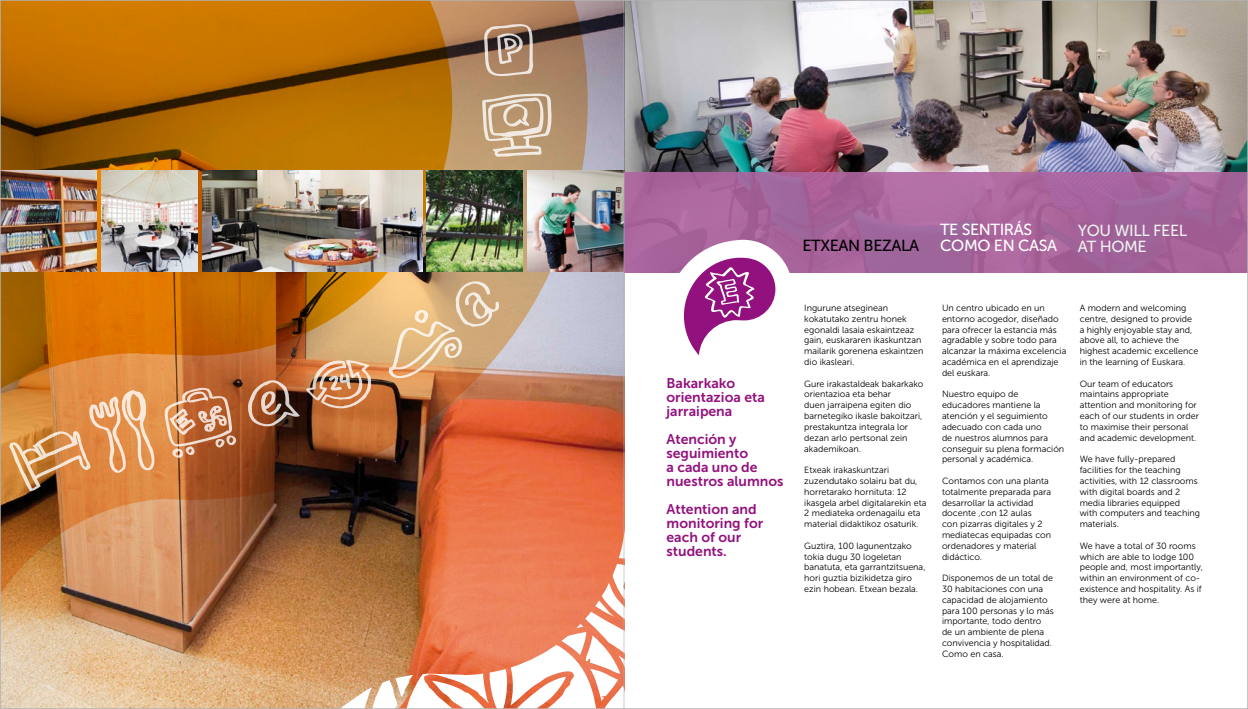
<style>
.page{position:relative;width:1248px;height:709px;background:#fff}
.page>*{position:absolute;margin:0;border:0;box-sizing:border-box;transform-origin:0 0}
.t1{font:16px/16px "Museo Sans 500";letter-spacing:-.025em;color:#fff}
.t2{font:16px/16px "Museo Sans 500";letter-spacing:-.025em;color:#efeff0}
.t3{font:16px "Museo Sans 500";letter-spacing:-.025em;color:#000}
.t4{font:14px/14px "Museo Sans 700";color:#93117e}
.t5{font:9px/10.8px "Museo Sans 300";color:#000}
</style>
<div class="page">
<img style="left:587px;top:2px;width:36px;height:522px">
<svg style="left:587px;top:524px;width:36px;height:183px"></svg>
<svg style="left:2px;top:2px;width:585px;height:705px;background:#d89673"></svg>
<img style="left:2px;top:2px;width:450px;height:633px">
<img style="left:625px;top:2px;width:620px;height:170px">
<svg style="left:482px;top:93px;width:69px;height:64px;background:#ccb498"></svg>
<svg style="left:9px;top:390px;width:146px;height:101px;background:#dc975a"></svg>
<svg style="left:484px;top:23px;width:50px;height:54px;background:#a88d79"></svg>
<svg style="left:388px;top:278px;width:111px;height:100px;background:#deb688"></svg>
<svg style="left:247px;top:379px;width:53px;height:48px;background:#966449"></svg>
<svg style="left:306px;top:360px;width:65px;height:49px;background:#ca9069"></svg>
<svg style="left:164px;top:387px;width:72px;height:71px;background:#ca885e"></svg>
<img style="left:202px;top:170px;width:220px;height:102px">
<img style="left:2px;top:170px;width:94px;height:102px">
<img style="left:101px;top:170px;width:96px;height:102px">
<img style="left:426px;top:170px;width:96px;height:102px">
<img style="left:527px;top:170px;width:96px;height:102px">
<div style="left:624px;top:172px;width:623px;height:100px;background:linear-gradient(to right,#a9679e,#a4639a)"></div>
<svg style="left:666px;top:240px;width:126px;height:115px"></svg>
<svg style="left:623px;top:0;width:2px;height:709px"></svg>
<h2 class="t4" style="left:666px;top:376px;width:100px">Bakarkako orientazioa eta jarraipena</h2>
<h2 class="t4" style="left:666px;top:432px;width:118px">Atención y seguimiento<br>a cada uno de nuestros alumnos</h2>
<h2 class="t4" style="left:666px;top:502px;width:98px">Attention and monitoring for each of our students.</h2>
<h1 class="t3" style="left:802px;top:237px;width:118px">ETXEAN BEZALA</h1>
<h1 class="t1" style="left:940px;top:222px;width:119px">TE SENTIRÁS<br>COMO EN CASA</h1>
<h1 class="t2" style="left:1077px;top:223px;width:111px">YOU WILL FEEL<br>AT HOME</h1>
<p class="t5" style="left:804px;top:302px;width:121px">Ingurune atseginean kokatutako zentru honek egonaldi lasaia eskaintzeaz gain, euskararen ikaskuntzan mailarik gorenena eskaintzen dio ikasleari.</p>
<p class="t5" style="left:804px;top:378px;width:121px">Gure irakastaldeak bakarkako orientazioa eta behar<br>duen jarraipena egiten dio barnetegiko ikasle bakoitzari, prestakuntza integrala lor dezan arlo pertsonal zein akademikoan.</p>
<p class="t5" style="left:804px;top:464px;width:124px">Etxeak irakaskuntzari zuzendutako solairu bat du, horretarako hornituta: 12 ikasgela arbel digitalarekin eta<br>2 mediateka ordenagailu eta material didaktikoz osaturik.</p>
<p class="t5" style="left:804px;top:540px;width:123px">Guztira, 100 lagunentzako tokia dugu 30 logeletan banatuta, eta garrantzitsuena, hori guztia bizikidetza giro ezin hobean. Etxean bezala.</p>
<p class="t5" style="left:941px;top:302px;width:126px">Un centro ubicado en un entorno acogedor, diseñado para ofrecer la estancia más agradable y sobre todo para alcanzar la máxima excelencia académica en el aprendizaje del euskara.</p>
<p class="t5" style="left:941px;top:389px;width:124px">Nuestro equipo de educadores mantiene la atención y el seguimiento adecuado con cada uno<br>de nuestros alumnos para conseguir su plena formación personal y académica.</p>
<p class="t5" style="left:941px;top:475px;width:111px">Contamos con una planta totalmente preparada para desarrollar la actividad docente ,con 12 aulas<br>con pizarras digitales y 2 mediatecas equipadas con ordenadores y material didáctico.</p>
<p class="t5" style="left:941px;top:572px;width:113px">Disponemos de un total de<br>30 habitaciones con una capacidad de alojamiento para 100 personas y lo más importante, todo dentro de un ambiente de plena convivencia y hospitalidad.<br>Como en casa.</p>
<p class="t5" style="left:1079px;top:302px;width:120px">A modern and welcoming centre, designed to provide a highly enjoyable stay and, above all, to achieve the highest academic excellence in the learning of Euskara.</p>
<p class="t5" style="left:1079px;top:378px;width:121px">Our team of educators maintains appropriate attention and monitoring for each of our students in order to maximise their personal and academic development.</p>
<p class="t5" style="left:1079px;top:454px;width:122px">We have fully-prepared facilities for the teaching activities, with 12 classrooms with digital boards and 2 media libraries equipped<br>with computers and teaching materials.</p>
<p class="t5" style="left:1079px;top:540px;width:125px">We have a total of 30 rooms which are able to lodge 100 people and, most importantly, within an environment of co&shy;existence and hospitality. As if they were at home.</p>
</div>
